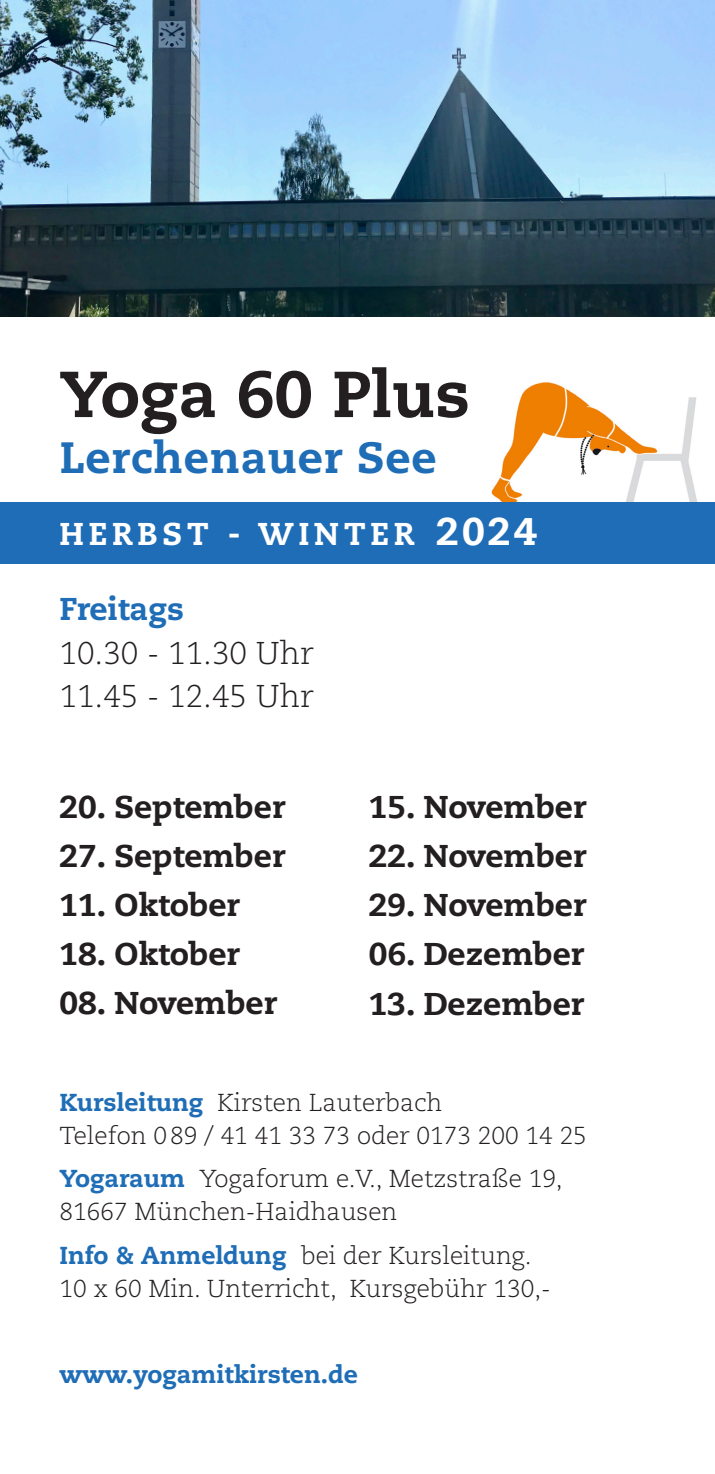
<style>
.page{position:relative;width:715px;height:1474px;background:#fff}
.page>*{position:absolute;margin:0;border:0;box-sizing:border-box;transform-origin:0 0}
.t1{font:800 64.75px "Caecilia LT Pro 85";color:#231f20}
.t2{font:800 43.75px "Caecilia LT Pro 85";letter-spacing:.02em;color:#1e6db6}
.t3{font:800 31.5px "Caecilia LT Pro 85";color:#231f20}
.t4{font:300 31.5px/43.8px "Caecilia LT Pro 45";color:#231f20}
.t5{font:800 31.5px "Caecilia LT Pro 85";letter-spacing:.15em;color:#fff}
.t6{font:800 31.5px "Caecilia LT Pro 85";color:#1e6db6}
.t7{font:300 24.5px/33.2px "Caecilia LT Pro 45";color:#231f20}
.t8{font:800 24.5px "Caecilia LT Pro 85";color:#1e6db6}
.s1{font-size:38.5px}
.s2{font-family:"Caecilia LT Pro 85";font-weight:800;color:#1e6db6}
</style>
<div class="page">
<img style="left:491px;top:382px;width:207px;height:120px">
<div style="left:0;top:502px;width:714px;height:61px;background:#1e6db6"></div>
<img style="left:0;top:0;width:714px;height:316px">
<h1 class="t1" style="left:60px;top:349px;width:412px">Yoga 60 Plus</h1>
<h2 class="t2" style="left:60px;top:427px;width:378px">Lerchenauer See</h2>
<p class="t5" style="left:60px;top:512px;width:478px">HERBST - WINTER <span class="s1">2024</span></p>
<p class="t6" style="left:60px;top:587px;width:126px">Freitags</p>
<p class="t4" style="left:60px;top:630px;width:255px">10.30 - 11.30 Uhr<br>11.45 - 12.45 Uhr</p>
<p class="t3" style="left:60px;top:785px;width:227px">20. September</p>
<p class="t3" style="left:60px;top:834px;width:227px">27. September</p>
<p class="t3" style="left:60px;top:883px;width:182px">11. Oktober</p>
<p class="t3" style="left:60px;top:932px;width:182px">18. Oktober</p>
<p class="t3" style="left:60px;top:981px;width:219px">08. November</p>
<p class="t3" style="left:369px;top:785px;width:219px">15. November</p>
<p class="t3" style="left:369px;top:834px;width:219px">22. November</p>
<p class="t3" style="left:369px;top:883px;width:219px">29. November</p>
<p class="t3" style="left:369px;top:932px;width:217px">06. Dezember</p>
<p class="t3" style="left:369px;top:981px;width:217px">13. Dezember</p>
<p class="t7" style="left:60px;top:1085px;width:528px"><span class="s2">Kursleitung</span> Kirsten Lauterbach<br>Telefon 089 / 41 41 33 73 oder 0173 200 14 25</p>
<p class="t7" style="left:60px;top:1161px;width:504px"><span class="s2">Yogaraum</span> Yogaforum e.V., Metzstraße 19,<br>81667 München-Haidhausen</p>
<p class="t7" style="left:60px;top:1238px;width:492px"><span class="s2">Info &amp; Anmeldung</span> bei der Kursleitung.<br>10 x 60 Min. Unterricht, Kursgebühr 130,-</p>
<p class="t8" style="left:60px;top:1357px;width:300px">www.yogamitkirsten.de</p>
</div>
